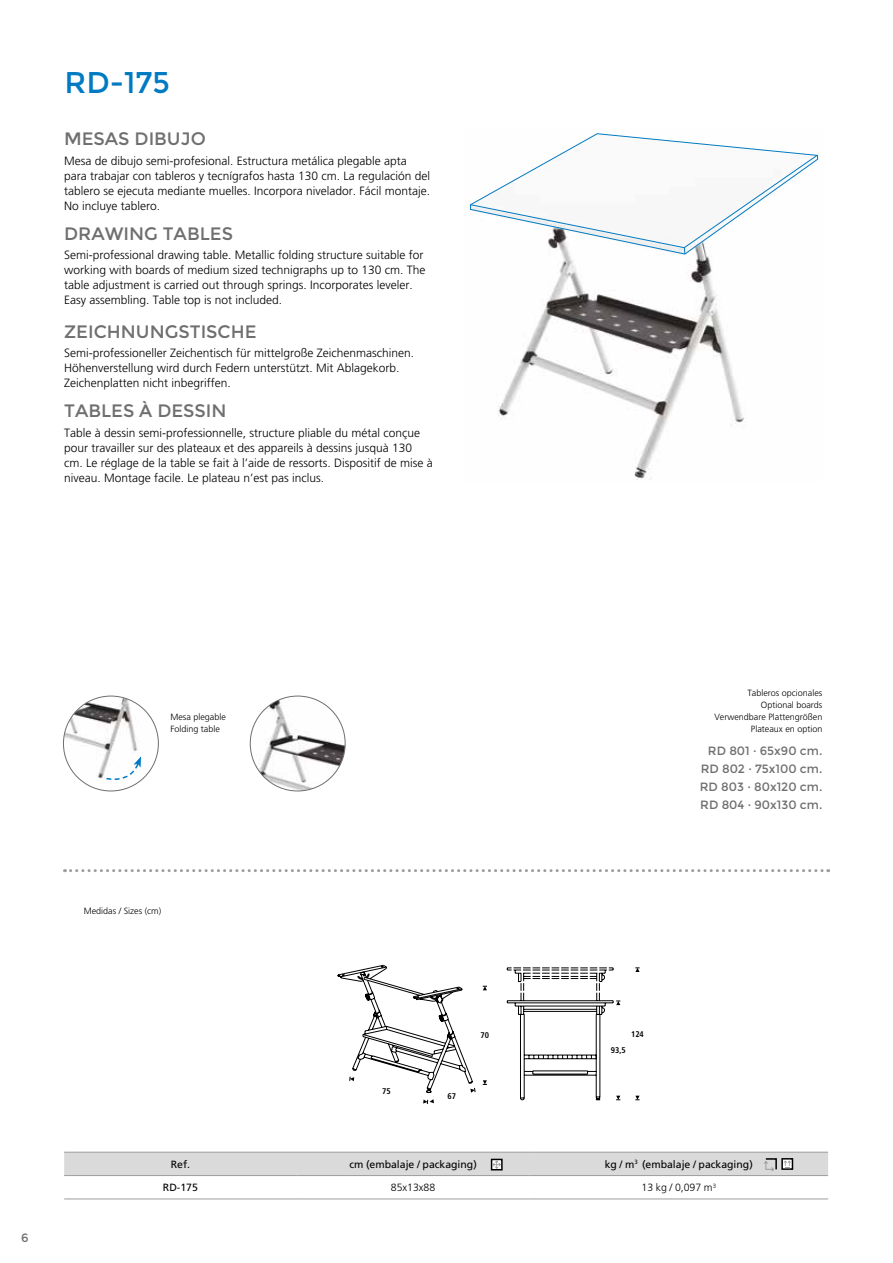
<style>
.page{position:relative;width:893px;height:1263px;background:#fff}
.page>*{position:absolute;margin:0;border:0;box-sizing:border-box;transform-origin:0 0}
.t1{font:30px "Montserrat";color:#007ac2}
.t2{font:18px "Montserrat";color:#706f6f}
.t3{font:300 12px/15px "Frutiger";color:#000}
.t4{font:12px/18px "Montserrat";color:#706f6f;text-align:justify}
.t5{font:10.5px "Frutiger";color:#000}
.t6{font:300 10.5px "Frutiger";color:#000}
.t7{font:300 9px/12px "Frutiger";color:#000;text-align:right}
.t8{font:700 condensed 8.25px "Frutiger";color:#000}
</style>
<div class="page">
<img style="left:498px;top:155px;width:321px;height:325px">
<svg style="left:470px;top:133px;width:348px;height:122px"></svg>
<svg style="left:507px;top:967px;width:113px;height:133px"></svg>
<svg style="left:635px;top:1096px;width:5px;height:4px"></svg>
<svg style="left:635px;top:967px;width:5px;height:5px"></svg>
<svg style="left:483px;top:1080px;width:4px;height:5px"></svg>
<svg style="left:483px;top:986px;width:4px;height:4px"></svg>
<svg style="left:337px;top:965px;width:139px;height:128px"></svg>
<svg style="left:423px;top:1099px;width:11px;height:5px"></svg>
<svg style="left:71px;top:869px;width:758px;height:3px"></svg>
<img style="left:250px;top:696px;width:95px;height:95px;border-radius:47px">
<img style="left:63px;top:696px;width:95px;height:95px;border-radius:47px">
<svg style="left:105px;top:756px;width:36px;height:28px"></svg>
<svg style="left:64px;top:1152px;width:764px;height:47px"></svg>
<h1 class="t1" style="left:64px;top:65px;width:107px">RD-175</h1>
<h2 class="t2" style="left:64px;top:129px;width:143px">MESAS DIBUJO</h2>
<p class="t3" style="left:64px;top:153px;width:368px">Mesa de dibujo semi-profesional. Estructura metálica plegable apta para trabajar con tableros y tecnígrafos hasta 130 cm. La regulación del tablero se ejecuta mediante muelles. Incorpora nivelador. Fácil montaje.<br>No incluye tablero.</p>
<h2 class="t2" style="left:64px;top:223px;width:170px">DRAWING TABLES</h2>
<p class="t3" style="left:64px;top:247px;width:363px">Semi-professional drawing table. Metallic folding structure suitable for working with boards of medium sized technigraphs up to 130 cm. The table adjustment is carried out through springs. Incorporates leveler.<br>Easy assembling. Table top is not included.</p>
<h2 class="t2" style="left:64px;top:321px;width:194px">ZEICHNUNGSTISCHE</h2>
<p class="t3" style="left:64px;top:346px;width:352px">Semi-professioneller Zeichentisch für mittelgroße Zeichenmaschinen.<br>Höhenverstellung wird durch Federn unterstützt. Mit Ablagekorb.<br>Zeichenplatten nicht inbegriffen.</p>
<h2 class="t2" style="left:64px;top:401px;width:164px">TABLES À DESSIN</h2>
<p class="t3" style="left:64px;top:425px;width:370px">Table à dessin semi-professionnelle, structure pliable du métal conçue pour travailler sur des plateaux et des appareils à dessins jusquà 130 cm. Le réglage de la table se fait à l’aide de ressorts. Dispositif de mise à niveau. Montage facile. Le plateau n’est pas inclus.</p>
<p class="t4" style="left:21px;top:1229px;width:9px">6</p>
<p class="t7" style="left:170px;top:711px;width:57px;text-align:left">Mesa plegable<br>Folding table</p>
<p class="t7" style="left:84px;top:905px;width:79px">Medidas / Sizes (cm)</p>
<p class="t7" style="left:714px;top:687px;width:110px">Tableros opcionales<br>Optional boards<br>Verwendbare Plattengrößen<br>Plateaux en option</p>
<p class="t4" style="left:700px;top:742px;width:124px;text-indent:8px">RD 801 · 65x90 cm.<br>RD 802 · 75x100 cm.<br>RD 803 · 80x120 cm.<br>RD 804 · 90x130 cm.</p>
<p class="t8" style="left:382px;top:1086px;width:10px">75</p>
<p class="t8" style="left:448px;top:1091px;width:10px">67</p>
<p class="t8" style="left:481px;top:1031px;width:10px">70</p>
<p class="t8" style="left:631px;top:1029px;width:14px">124</p>
<p class="t8" style="left:611px;top:1045px;width:17px">93,5</p>
<p class="t5" style="left:171px;top:1158px;width:21px">Ref.</p>
<p class="t5" style="left:349px;top:1158px;width:129px">cm (embalaje / packaging)</p>
<p class="t5" style="left:605px;top:1158px;width:150px">kg / m<sup>3</sup> (embalaje / packaging)</p>
<p class="t5" style="left:163px;top:1181px;width:37px">RD-175</p>
<p class="t6" style="left:391px;top:1181px;width:46px">85x13x88</p>
<p class="t6" style="left:641px;top:1181px;width:76px">13 kg / 0,097 m<sup>3</sup></p>
</div>
